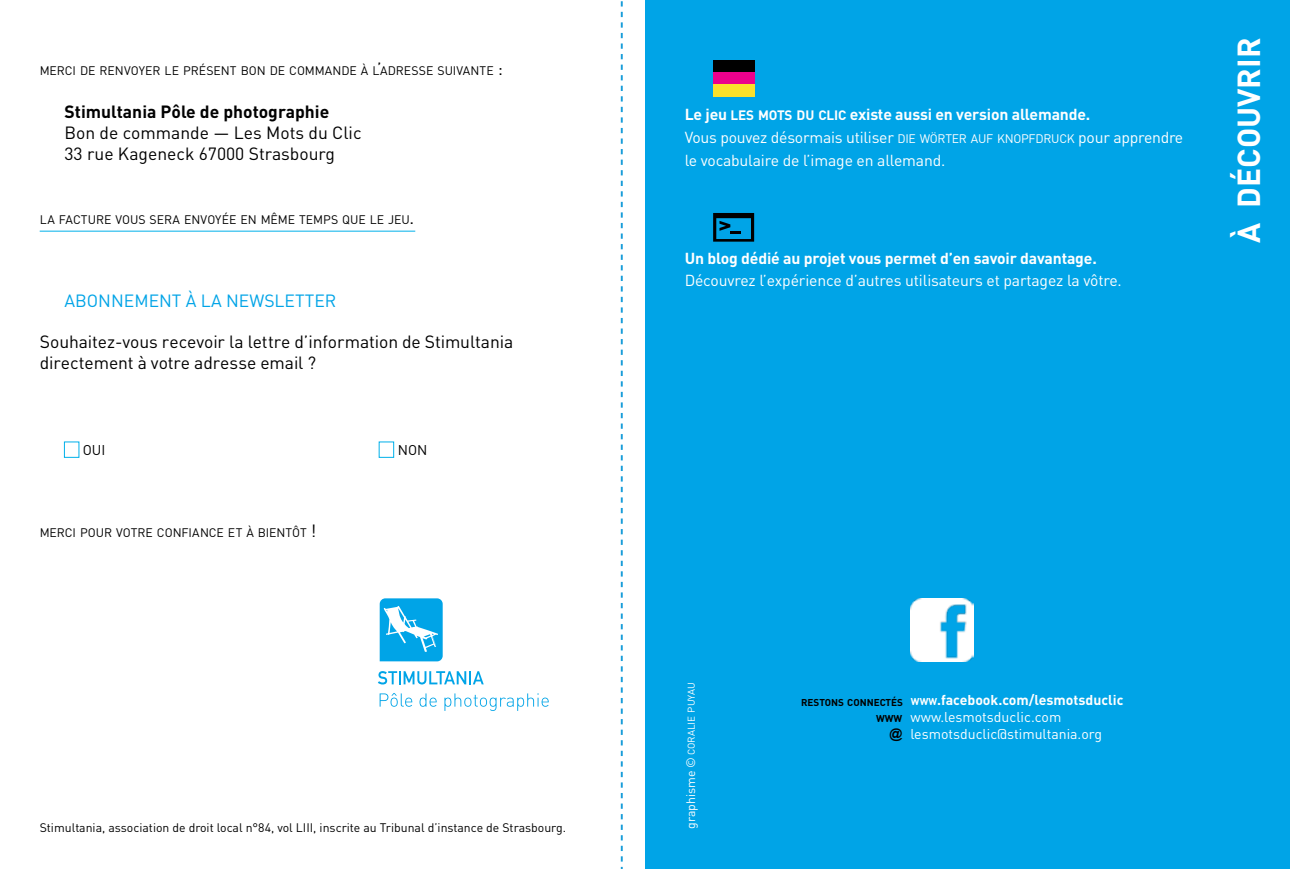
<style>
.page{position:relative;width:1290px;height:869px;background:#fff}
.page>*{position:absolute;margin:0;border:0;box-sizing:border-box;transform-origin:0 0}
.t1{font:700 31.5px "DIN";color:#fff}
.t2{font:17.5px/21px "DIN";color:#000}
.t3{font:700 17.5px "DIN";color:#000}
.t4{font:17.5px "DIN";color:#00a4e7}
.t5{font:15.75px/22.8px "DIN";letter-spacing:-.01em;color:#fff}
.t6{font:700 15.75px "DIN";letter-spacing:-.01em;color:#fff}
.t7{font:14px "DIN";color:#fff}
.t8{font:700 14px "DIN";color:#fff}
.t9{font:14px "DIN";color:#000}
.t10{font:12.25px "DIN";letter-spacing:-.005em;color:#000}
.t11{font:12.25px "DIN";color:#000}
.t12{font:9.8px "DIN";color:#fff}
.t13{font:700 9.8px "DIN";color:#000}
.s1{font-size:17.5px}
.s2{font-weight:700}
.s3{font-weight:700;font-size:13.47px}
.s4{font-size:12.25px}
.s5{font-size:9.8px}
.s6{font-weight:700;font-size:9.8px;color:#000}
.s7{font-family:"Arial";font-weight:700;font-size:13.12px;color:#000}
</style>
<div class="page">
<svg style="left:621px;top:1px;width:2px;height:867px"></svg>
<hr style="left:40px;top:230px;width:375px;height:1px;background:#00b0ea">
<svg style="left:380px;top:598px;width:63px;height:63px"></svg>
<svg style="left:378px;top:671px;width:106px;height:13px"></svg>
<svg style="left:380px;top:693px;width:32px;height:13px"></svg>
<svg style="left:419px;top:693px;width:18px;height:13px"></svg>
<svg style="left:444px;top:693px;width:105px;height:17px"></svg>
<div style="left:645px;top:0;width:645px;height:868px;background:#00a4e7"></div>
<div style="left:713px;top:60px;width:41px;height:12px;background:#000"></div>
<div style="left:713px;top:72px;width:41px;height:13px;background:#ec008c"></div>
<div style="left:713px;top:85px;width:41px;height:12px;background:#fbe02b"></div>
<svg style="left:713px;top:213px;width:41px;height:28px"></svg>
<img style="left:911px;top:598px;width:62px;height:62px">
<p class="t10" style="left:40px;top:63px;width:465px">MERCI DE RENVOYER LE PRÉSENT BON DE COMMANDE À L<span class="s1">’</span>ADRESSE SUIVANTE <span class="s1">:</span></p>
<p class="t3" style="left:64px;top:100px;width:266px">Stimultania Pôle de photographie</p>
<p class="t2" style="left:64px;top:121px;width:299px">Bon de commande — Les Mots du Clic<br>33 rue Kageneck 67000 Strasbourg</p>
<p class="t10" style="left:40px;top:212px;width:376px">LA FACTURE VOUS SERA ENVOYÉE EN MÊME TEMPS QUE LE JEU<span class="s1">.</span></p>
<p class="t4" style="left:64px;top:290px;width:273px">Abonnem ent à la newsletter</p>
<p class="t2" style="left:40px;top:331px;width:475px">Souhaitez-vous recevoir la lettre d’information de Stimultania directement à votre adresse email ?</p>
<p class="t9" style="left:83px;top:440px;width:64px">OUI NON</p>
<p class="t10" style="left:40px;top:524px;width:278px">MERCI POUR VOTRE CONFIANCE ET À BIENTÔT <span class="s1">!</span></p>
<p class="t11" style="left:40px;top:820px;width:528px">Stimultania, association de droit local n°84, vol LIII, inscrite au Tribunal d’instance de Strasbourg.</p>
<p class="t5" style="left:685px;top:103px;width:500px"><span class="s2">Le jeu</span> <span class="s3">LES MOTS DU CLIC</span> <span class="s2">existe aussi en version allemande.<br></span>Vous pouvez désormais utiliser <span class="s4">DIE WÖRTER AUF KNOPFDRUCK</span> pour apprendre le vocabulaire de l’image en allemand.</p>
<p class="t6" style="left:685px;top:247px;width:414px">Un blog dédié au projet vous permet d’en savoir davantage.</p>
<p class="t5" style="left:685px;top:269px;width:439px">Découvrez l’expérience d’autres utilisateurs et partagez la vôtre.</p>
<h1 class="t1" style="left:1228px;top:242px;width:206px;rotate:-90deg">À DÉCOUVRIR</h1>
<p class="t12" style="left:685px;top:828px;width:148px;rotate:-90deg"><span class="s4">graphisme ©</span> CORALIE PUYAU</p>
<p class="t8" style="left:911px;top:690px;width:214px"><span class="s5">WWW</span>.facebook.com/lesmotsduclic</p>
<p class="t7" style="left:876px;top:707px;width:187px"><span class="s6">WWW</span> www.lesmotsduclic.com</p>
<p class="t7" style="left:889px;top:724px;width:214px"><span class="s7">@</span> lesmotsduclic@stimultania.org</p>
<p class="t13" style="left:801px;top:695px;width:103px">RESTONS CONNECTÉS</p>
</div>
